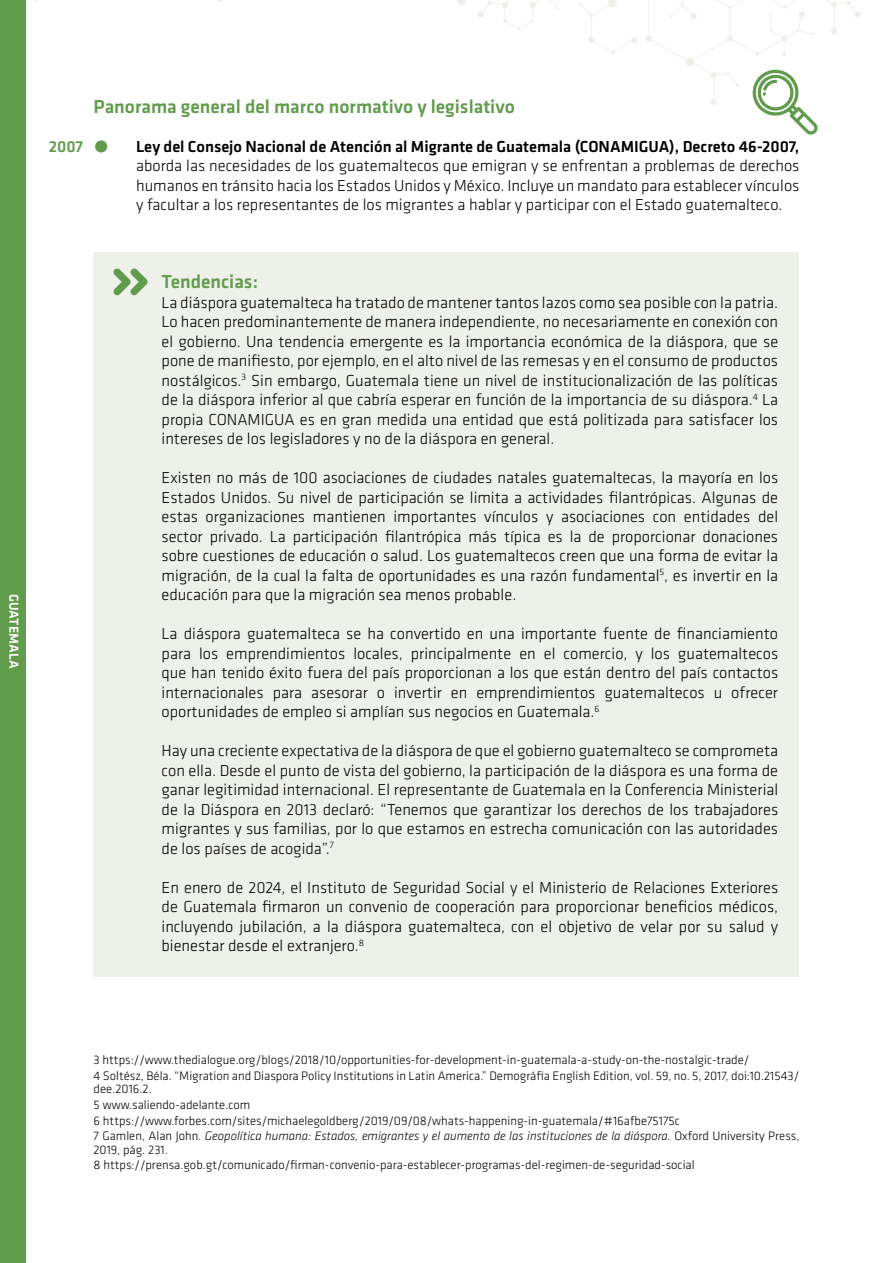
<style>
.page{position:relative;width:893px;height:1263px;background:#fff}
.page>*{position:absolute;margin:0;border:0;box-sizing:border-box;transform-origin:0 0}
.t1{font:500 19.5px "Klavika";color:#619b4c}
.t2{font:300 16.5px/19.5px "Klavika";color:#000;text-align:justify}
.t3{font:500 16.5px "Klavika";color:#619b4c}
.t4{font:500 13.5px "Klavika";color:#fff}
.t5{font:300 12.75px/15.6px "Klavika";color:#000}
.s1{font-weight:700;font-size:45px;color:#619b4c}
.s2{font-weight:500}
.s3{font-style:italic}
</style>
<div class="page">
<div style="left:0;top:0;width:26px;height:1263px;background:#619b4c"></div>
<svg style="left:578px;top:0;width:59px;height:54px"></svg>
<svg style="left:457px;top:0;width:102px;height:30px"></svg>
<hr style="left:892px;top:560px;width:1px;height:586px;background:#edf1e9">
<svg style="left:646px;top:0;width:215px;height:135px"></svg>
<div style="left:94px;top:252px;width:705px;height:62px;background:#edf1e9"></div>
<div style="left:94px;top:274px;width:705px;height:195px;background:#edf1e9"></div>
<div style="left:94px;top:449px;width:705px;height:176px;background:#edf1e9"></div>
<div style="left:94px;top:605px;width:705px;height:137px;background:#edf1e9"></div>
<div style="left:94px;top:722px;width:705px;height:157px;background:#edf1e9"></div>
<div style="left:94px;top:859px;width:705px;height:117px;background:#edf1e9"></div>
<svg style="left:113px;top:268px;width:35px;height:27px"></svg>
<p class="t4" style="left:23px;top:594px;width:76px;rotate:90deg">GUATEMALA</p>
<p class="t3" style="left:49px;top:135px;width:36px">2007</p>
<p class="t1" style="left:94px;top:93px;width:423px">Panorama general del marco normativo y legislativo</p>
<p class="t2" style="left:136px;top:136px;width:665px;text-indent:-43px"><span class="s1">•</span> <span class="s2">Ley del Consejo Nacional de Atención al Migrante de Guatemala (CONAMIGUA), Decreto 46-2007, </span>aborda las necesidades de los guatemaltecos que emigran y se enfrentan a problemas de derechos humanos en tránsito hacia los Estados Unidos y México. Incluye un mandato para establecer vínculos y facultar a los representantes de los migrantes a hablar y participar con el Estado guatemalteco.</p>
<p class="t1" style="left:162px;top:268px;width:98px">Tendencias:</p>
<p class="t2" style="left:162px;top:292px;width:618px">La diáspora guatemalteca ha tratado de mantener tantos lazos como sea posible con la patria.<br>Lo hacen predominantemente de manera independiente, no necesariamente en conexión con el gobierno. Una tendencia emergente es la importancia económica de la diáspora, que se pone de manifiesto, por ejemplo, en el alto nivel de las remesas y en el consumo de productos nostálgicos.<sup>3</sup> Sin embargo, Guatemala tiene un nivel de institucionalización de las políticas de la diáspora inferior al que cabría esperar en función de la importancia de su diáspora.<sup>4</sup> La propia CONAMIGUA es en gran medida una entidad que está politizada para satisfacer los intereses de los legisladores y no de la diáspora en general.</p>
<p class="t2" style="left:162px;top:468px;width:618px">Existen no más de 100 asociaciones de ciudades natales guatemaltecas, la mayoría en los Estados Unidos. Su nivel de participación se limita a actividades filantrópicas. Algunas de estas organizaciones mantienen importantes vínculos y asociaciones con entidades del sector privado. La participación filantrópica más típica es la de proporcionar donaciones sobre cuestiones de educación o salud. Los guatemaltecos creen que una forma de evitar la migración, de la cual la falta de oportunidades es una razón fundamental<sup>5</sup>, es invertir en la educación para que la migración sea menos probable.</p>
<p class="t2" style="left:162px;top:624px;width:618px">La diáspora guatemalteca se ha convertido en una importante fuente de financiamiento para los emprendimientos locales, principalmente en el comercio, y los guatemaltecos que han tenido éxito fuera del país proporcionan a los que están dentro del país contactos internacionales para asesorar o invertir en emprendimientos guatemaltecos u ofrecer oportunidades de empleo si amplían sus negocios en Guatemala.<sup>6</sup></p>
<p class="t2" style="left:162px;top:741px;width:618px">Hay una creciente expectativa de la diáspora de que el gobierno guatemalteco se comprometa con ella. Desde el punto de vista del gobierno, la participación de la diáspora es una forma de ganar legitimidad internacional. El representante de Guatemala en la Conferencia Ministerial de la Diáspora en 2013 declaró: “Tenemos que garantizar los derechos de los trabajadores migrantes y sus familias, por lo que estamos en estrecha comunicación con las autoridades de los países de acogida”.<sup>7</sup></p>
<p class="t2" style="left:162px;top:877px;width:618px">En enero de 2024, el Instituto de Seguridad Social y el Ministerio de Relaciones Exteriores de Guatemala firmaron un convenio de cooperación para proporcionar beneficios médicos, incluyendo jubilación, a la diáspora guatemalteca, con el objetivo de velar por su salud y bienestar desde el extranjero.<sup>8</sup></p>
<p class="t5" style="left:94px;top:1052px;width:707px">3 https://www.thedialogue.org/blogs/2018/10/opportunities-for-development-in-guatemala-a-study-on-the-nostalgic-trade/<br>4 Soltész, Béla. “Migration and Diaspora Policy Institutions in Latin America.” Demográfia English Edition, vol. 59, no. 5, 2017, doi:10.21543/</p>
<p class="t5" style="left:94px;top:1081px;width:707px">dee.2016.2.<br>5 www.saliendo-adelante.com<br>6 https://www.forbes.com/sites/michaelegoldberg/2019/09/08/whats-happening-in-guatemala/#16afbe75175c<br>7 Gamlen, Alan John. <span class="s3">Geopolítica humana: Estados, emigrantes y el aumento de las instituciones de la diáspora.</span> Oxford University Press,</p>
<p class="t5" style="left:94px;top:1142px;width:603px">2019, pág. 231.<br>8 https://prensa.gob.gt/comunicado/firman-convenio-para-establecer-programas-del-regimen-de-seguridad-social</p>
</div>
